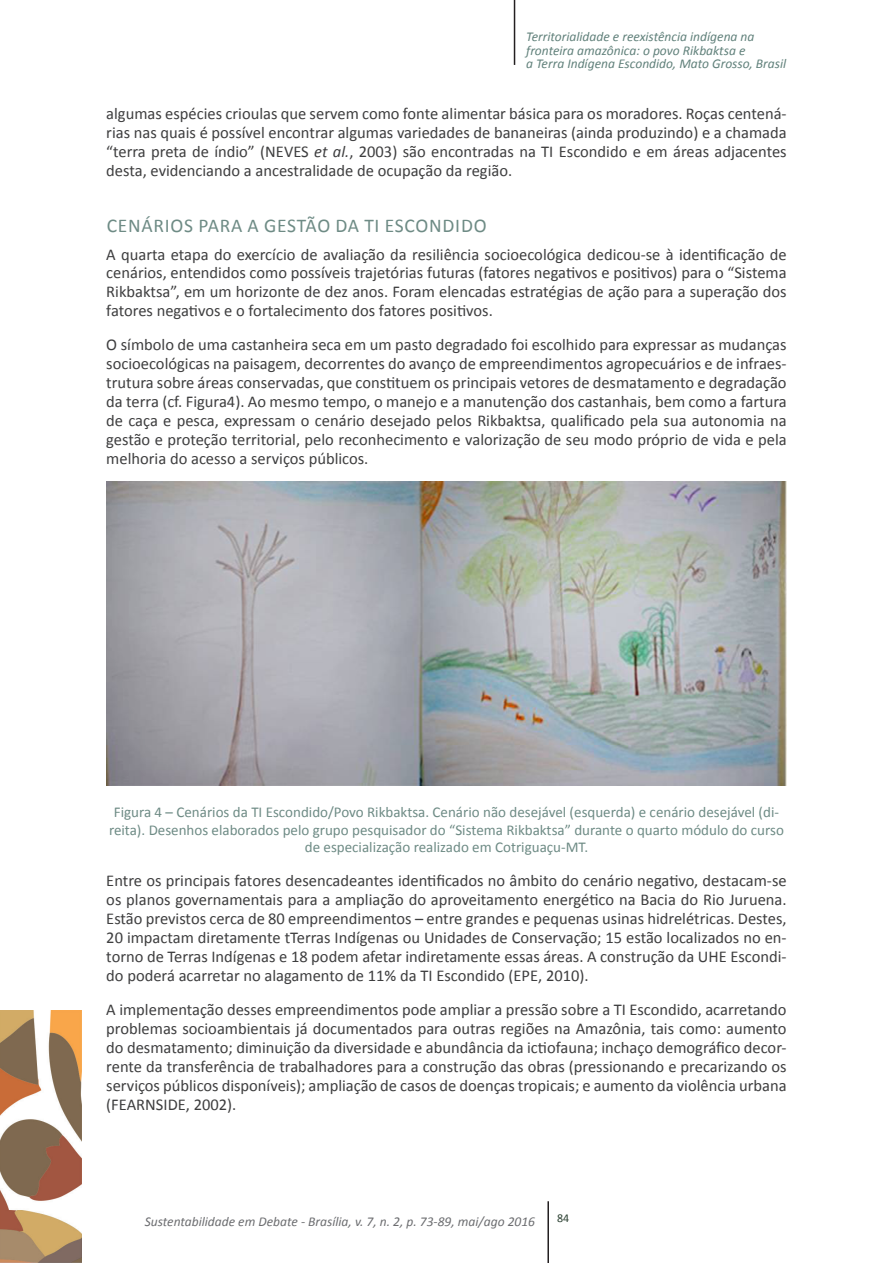
<style>
.page{position:relative;width:893px;height:1263px;background:#fff}
.page>*{position:absolute;margin:0;border:0;box-sizing:border-box;transform-origin:0 0}
.Título_3{font:19.5px "Calibri";letter-spacing:.04em;color:#6e8b85}
.t1{font:16.5px/19px "Calibri";color:#3e3e3f;text-align:justify}
.Figura-titulo{font:15px/17.2px "Calibri";color:#6e8b85;text-align:center}
.Legenda_de_Figura{font:italic 13.5px "Calibri";color:#61817b}
.Legenda_de_Figura-2{font:italic 13.5px "Calibri";color:#6c6d70}
.t2{font:12px "Calibri";color:#2b4031}
.s1{font-style:italic}
</style>
<div class="page">
<img style="left:0;top:1010px;width:82px;height:253px">
<hr style="left:547px;top:1201px;width:2px;height:62px;background:#231f20">
<hr style="left:514px;top:0;width:1px;height:65px;background:#231f20">
<img style="left:106px;top:482px;width:681px;height:303px">
<p class="Legenda_de_Figura" style="left:526px;top:27px;width:230px">Territorialidade e reexistência indígena na</p>
<p class="Legenda_de_Figura" style="left:526px;top:41px;width:221px">fronteira amazônica: o povo Rikbaktsa e</p>
<p class="Legenda_de_Figura" style="left:526px;top:54px;width:261px">a Terra Indígena Escondido, Mato Grosso, Brasil</p>
<p class="t1" style="left:106px;top:104px;width:682px">algumas espécies crioulas que servem como fonte alimentar básica para os moradores. Roças centená&shy;rias nas quais é possível encontrar algumas variedades de bananeiras (ainda produzindo) e a chamada “terra preta de índio” (NEVES <span class="s1">et al.</span>, 2003) são encontradas na TI Escondido e em áreas adjacentes desta, evidenciando a ancestralidade de ocupação da região.</p>
<p class="Título_3" style="left:107px;top:213px;width:381px">CENÁRIOS PARA A GESTÃO DA TI ESCONDIDO</p>
<p class="t1" style="left:106px;top:245px;width:682px">A quarta etapa do exercício de avaliação da resiliência socioecológica dedicou-se à identificação de cenários, entendidos como possíveis trajetórias futuras (fatores negativos e positivos) para o “Sistema Rikbaktsa”, em um horizonte de dez anos. Foram elencadas estratégias de ação para a superação dos fatores negativos e o fortalecimento dos fatores positivos.</p>
<p class="t1" style="left:106px;top:335px;width:682px">O símbolo de uma castanheira seca em um pasto degradado foi escolhido para expressar as mudanças socioecológicas na paisagem, decorrentes do avanço de empreendimentos agropecuários e de infraes&shy;trutura sobre áreas conservadas, que constituem os principais vetores de desmatamento e degradação da terra (cf. Figura4). Ao mesmo tempo, o manejo e a manutenção dos castanhais, bem como a fartura de caça e pesca, expressam o cenário desejado pelos Rikbaktsa, qualificado pela sua autonomia na gestão e proteção territorial, pelo reconhecimento e valorização de seu modo próprio de vida e pela melhoria do acesso a serviços públicos.</p>
<p class="Figura-titulo" style="left:109px;top:804px;width:676px">Figura 4 – Cenários da TI Escondido/Povo Rikbaktsa. Cenário não desejável (esquerda) e cenário desejável (di&shy;reita). Desenhos elaborados pelo grupo pesquisador do “Sistema Rikbaktsa” durante o quarto módulo do curso de especialização realizado em Cotriguaçu-MT.</p>
<p class="t1" style="left:106px;top:871px;width:682px">Entre os principais fatores desencadeantes identificados no âmbito do cenário negativo, destacam-se os planos governamentais para a ampliação do aproveitamento energético na Bacia do Rio Juruena.<br>Estão previstos cerca de 80 empreendimentos – entre grandes e pequenas usinas hidrelétricas. Destes, 20 impactam diretamente tTerras Indígenas ou Unidades de Conservação; 15 estão localizados no en&shy;torno de Terras Indígenas e 18 podem afetar indiretamente essas áreas. A construção da UHE Escondi&shy;do poderá acarretar no alagamento de 11% da TI Escondido (EPE, 2010).</p>
<p class="t1" style="left:106px;top:1000px;width:682px">A implementação desses empreendimentos pode ampliar a pressão sobre a TI Escondido, acarretando problemas socioambientais já documentados para outras regiões na Amazônia, tais como: aumento do desmatamento; diminuição da diversidade e abundância da ictiofauna; inchaço demográfico decor&shy;rente da transferência de trabalhadores para a construção das obras (pressionando e precarizando os serviços públicos disponíveis); ampliação de casos de doenças tropicais; e aumento da violência urbana (FEARNSIDE, 2002).</p>
<p class="Legenda_de_Figura-2" style="left:145px;top:1212px;width:392px">Sustentabilidade em Debate - Brasília, v. 7, n. 2, p. 73-89, mai/ago 2016</p>
<p class="t2" style="left:557px;top:1210px;width:14px">84</p>
</div>
